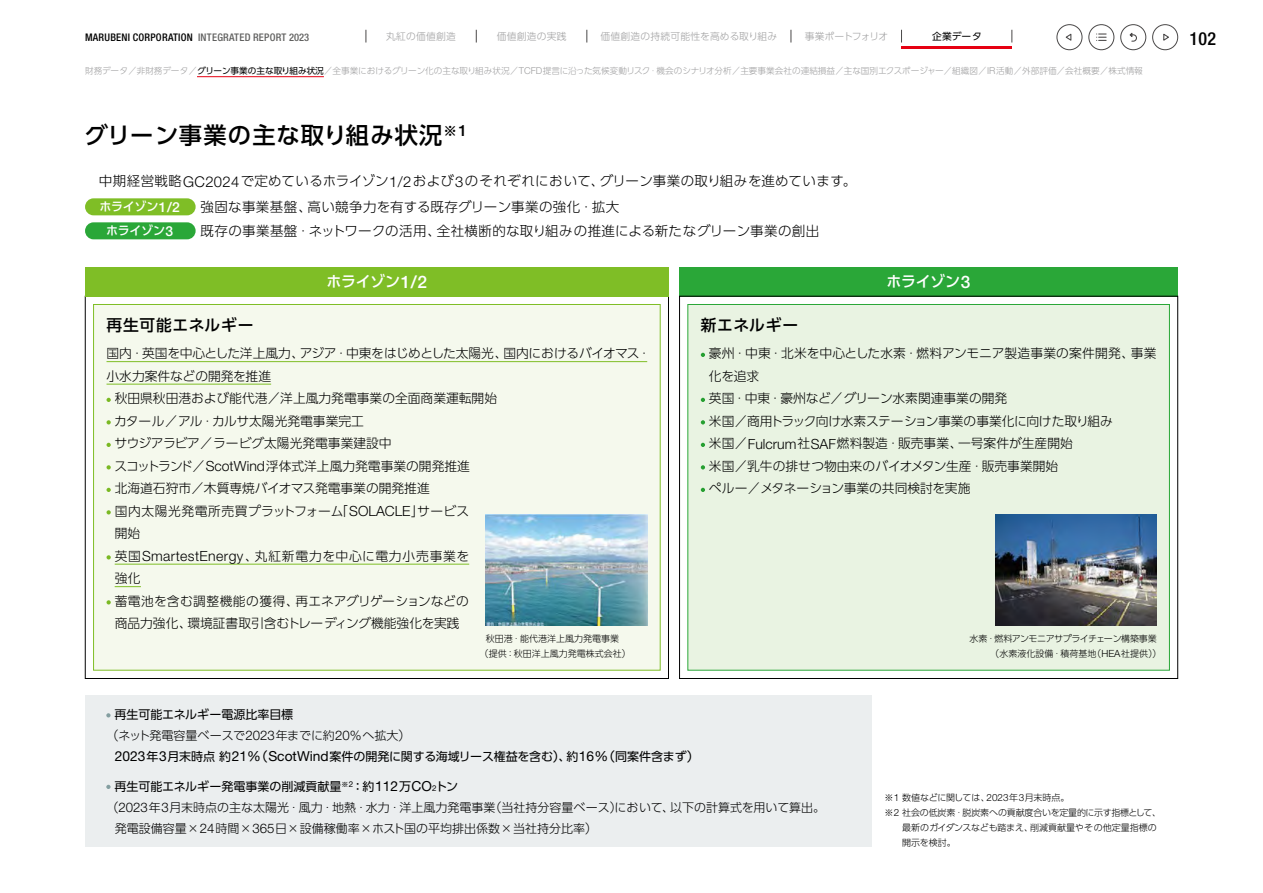
<style>
.page{position:relative;width:1263px;height:893px;background:#fff}
.page>*{position:absolute;margin:0;border:0;box-sizing:border-box;transform-origin:0 0}
.t1{font:500 23.25px "PUD Shin Go Pr 6 N";letter-spacing:.045em;color:#000}
.t2{font:500 condensed 18px "Helvetica Neue LT Std";color:#000}
.t3{font:500 15.75px "PUD Shin Go Pr 6 N";letter-spacing:.05em;color:#000}
.t4{font:500 15px "PUD Shin Go Pr 6 N";letter-spacing:-.02em;color:#fff}
.t5{font:300 13.5px "PUD Shin Go Pr 6 N";letter-spacing:.03em;color:#000}
.t6{font:300 12.75px/22.5px "PUD Shin Go Pr 6 N";color:#000}
.t7{font:300 12.75px "PUD Shin Go Pr 6 N";letter-spacing:-.03em;color:#000}
.t8{font:300 12.75px "PUD Shin Go Pr 6 N";letter-spacing:.065em;color:#000}
.t9{font:300 12.75px "PUD Shin Go Pr 6 N";letter-spacing:.035em;color:#000}
.t10{font:300 12.75px "PUD Shin Go Pr 6 N";letter-spacing:.02em;color:#000}
.t11{font:300 12px "PUD Shin Go Pr 6 N";color:#000}
.t12{font:12px "PUD Shin Go Pr 6 N";color:#000}
.t13{font:500 12px "PUD Shin Go Pr 6 N";letter-spacing:-.02em;color:#fff}
.t14{font:500 condensed 10.5px "Helvetica Neue LT Std";letter-spacing:.025em;color:#60605f}
.t15{font:300 9.75px "PUD Shin Go Pr 6 N";letter-spacing:.025em;color:#9f9fa0}
.t16{font:300 9.75px "PUD Shin Go Pr 6 N";letter-spacing:-.09em;color:#9f9fa0}
.t17{font:9.75px "PUD Shin Go Pr 6 N";letter-spacing:.015em;color:#000}
.t18{font:300 9px/15px "PUD Shin Go Pr 6 N";letter-spacing:-.015em;color:#000}
.t19{font:300 8.7px "PUD Shin Go Pr 6 N";color:#9f9fa0}
.s1{color:#000}
.s2{font-weight:400;color:#000}
.s3{font-family:"Helvetica Neue LT Std";font-size:9.45px}
.s4{font-family:"Helvetica Neue LT Std";font-size:14.85px}
.s5{font-family:"Helvetica Neue LT Std";font-size:13.8px}
.s6{font-family:"Helvetica Neue LT Std";font-size:17.25px}
.s7{font-family:"Helvetica Neue LT Std";font-size:14.1px}
.s8{font-family:"Helvetica Neue LT Std";font-size:9.9px}
.s9{font-family:"Helvetica Neue LT Std";font-size:13.2px}
.s10{font-family:"Helvetica Neue LT Std";font-size:8.1px}
</style>
<div class="page">
<div style="left:85px;top:198px;width:111px;height:17px;background:#7fbe26;border-radius:9px"></div>
<div style="left:85px;top:222px;width:111px;height:17px;background:#2aa738;border-radius:9px"></div>
<div style="left:94px;top:304px;width:566px;height:366px;background:#f5f9ed"></div>
<hr style="left:107px;top:361px;width:540px;height:1px;background:#7fbe26">
<hr style="left:107px;top:384px;width:164px;height:1px;background:#7fbe26">
<hr style="left:115px;top:564px;width:354px;height:1px;background:#7fbe26">
<svg style="left:115px;top:586px;width:26px;height:1px"></svg>
<svg style="left:107px;top:398px;width:4px;height:4px"></svg>
<svg style="left:107px;top:420px;width:4px;height:4px"></svg>
<svg style="left:107px;top:443px;width:4px;height:4px"></svg>
<svg style="left:107px;top:465px;width:4px;height:4px"></svg>
<svg style="left:107px;top:488px;width:4px;height:4px"></svg>
<svg style="left:107px;top:510px;width:4px;height:4px"></svg>
<svg style="left:107px;top:555px;width:4px;height:4px"></svg>
<svg style="left:107px;top:600px;width:4px;height:4px"></svg>
<div style="left:688px;top:304px;width:481px;height:366px;background:#e9f3e2"></div>
<svg style="left:701px;top:353px;width:4px;height:4px"></svg>
<svg style="left:701px;top:398px;width:4px;height:4px"></svg>
<svg style="left:701px;top:420px;width:4px;height:4px"></svg>
<svg style="left:701px;top:443px;width:4px;height:4px"></svg>
<svg style="left:701px;top:465px;width:4px;height:4px"></svg>
<svg style="left:701px;top:488px;width:4px;height:4px"></svg>
<div style="left:85px;top:267px;width:584px;height:29px;background:#7fbe26"></div>
<img style="left:486px;top:514px;width:161px;height:111px">
<img style="left:995px;top:514px;width:162px;height:111px">
<div style="left:85px;top:696px;width:787px;height:151px;background:#ebeeef"></div>
<svg style="left:106px;top:713px;width:5px;height:4px"></svg>
<svg style="left:106px;top:785px;width:5px;height:4px"></svg>
<hr style="left:901px;top:47px;width:111px;height:2px;background:#e60012">
<svg style="left:366px;top:30px;width:1px;height:13px"></svg>
<svg style="left:1012px;top:30px;width:1px;height:13px"></svg>
<svg style="left:476px;top:30px;width:1px;height:13px"></svg>
<svg style="left:587px;top:30px;width:1px;height:13px"></svg>
<svg style="left:791px;top:30px;width:1px;height:13px"></svg>
<svg style="left:901px;top:30px;width:1px;height:13px"></svg>
<div style="left:1057px;top:24px;width:25px;height:26px;border:1px solid #4a4848;border-radius:50%"></div>
<svg style="left:1065px;top:33px;width:7px;height:8px"></svg>
<div style="left:1152px;top:24px;width:26px;height:26px;border:1px solid #4a4848;border-radius:50%"></div>
<svg style="left:1163px;top:33px;width:6px;height:8px"></svg>
<div style="left:1120px;top:24px;width:26px;height:26px;border:1px solid #4a4848;border-radius:50%"></div>
<svg style="left:1129px;top:32px;width:8px;height:10px"></svg>
<div style="left:1089px;top:24px;width:25px;height:26px;border:1px solid #4a4848;border-radius:50%"></div>
<svg style="left:1097px;top:33px;width:9px;height:8px"></svg>
<hr style="left:197px;top:76px;width:127px;height:1px;background:#e60012">
<div style="left:679px;top:267px;width:499px;height:29px;background:#2aa738"></div>
<p class="t14" style="left:85px;top:31px;width:226px"><span class="s1">MARUBENI CORPORATION</span> INTEGRATED REPORT 2023</p>
<p class="t15" style="left:386px;top:29px;width:71px">丸紅の価値創造</p>
<p class="t15" style="left:497px;top:29px;width:71px">価値創造の実践</p>
<p class="t15" style="left:601px;top:29px;width:178px">価値創造の持続可能性を高める取り組み</p>
<p class="t16" style="left:805px;top:29px;width:85px">事業ポートフォリオ</p>
<p class="t17" style="left:932px;top:31px;width:51px">企業データ</p>
<h2 class="t2" style="left:1189px;top:28px;width:28px">102</h2>
<p class="t19" style="left:85px;top:63px;width:1059px">財務データ／非財務データ／<span class="s2">グリーン事業の主な取り組み状況</span>／全事業におけるグリーン化の主な取り組み状況／<span class="s3">TCFD</span>提言に沿った気候変動リスク・機会のシナリオ分析／主要事業会社の連結損益／主な国別エクスポージャー／組織図／<span class="s3">IR</span>活動／外部評価／会社概要／株式情報</p>
<h1 class="t1" style="left:85px;top:122px;width:384px">グリーン事業の主な取り組み状況<sup>※</sup><sup>1</sup></h1>
<p class="t5" style="left:85px;top:171px;width:773px">　中期経営戦略<span class="s4">GC2024</span>で定めているホライゾン<span class="s4">1/2</span>および<span class="s4">3</span>のそれぞれにおいて、グリーン事業の取り組みを進めています。</p>
<p class="t13" style="left:99px;top:200px;width:82px">ホライゾン<span class="s5">1/2</span></p>
<p class="t5" style="left:201px;top:196px;width:420px">強固な事業基盤、高い競争力を有する既存グリーン事業の強化・拡大</p>
<p class="t13" style="left:106px;top:224px;width:69px">ホライゾン<span class="s5">3</span></p>
<p class="t5" style="left:201px;top:220px;width:620px">既存の事業基盤・ネットワークの活用、全社横断的な取り組みの推進による新たなグリーン事業の創出</p>
<p class="t4" style="left:326px;top:273px;width:102px">ホライゾン<span class="s6">1/2</span></p>
<p class="t4" style="left:886px;top:273px;width:86px">ホライゾン<span class="s6">3</span></p>
<p class="t3" style="left:107px;top:317px;width:149px">再生可能エネルギー</p>
<p class="t7" style="left:107px;top:344px;width:545px">国内・英国を中心とした洋上風力、アジア・中東をはじめとした太陽光、国内におけるバイオマス・</p>
<p class="t6" style="left:107px;top:365px;width:166px">小水力案件などの開発を推進</p>
<p class="t6" style="left:115px;top:388px;width:384px">秋田県秋田港および能代港／洋上風力発電事業の全面商業運転開始</p>
<p class="t6" style="left:114px;top:410px;width:251px">カタール／アル・カルサ太陽光発電事業完工</p>
<p class="t6" style="left:115px;top:433px;width:279px">サウジアラビア／ラービグ太陽光発電事業建設中</p>
<p class="t6" style="left:114px;top:455px;width:357px">スコットランド／<span class="s7">ScotWind</span>浮体式洋上風力発電事業の開発推進</p>
<p class="t6" style="left:115px;top:478px;width:317px">北海道石狩市／木質専焼バイオマス発電事業の開発推進</p>
<p class="t9" style="left:115px;top:501px;width:356px">国内太陽光発電所売買プラットフォーム「<span class="s7">SOLACLE</span>」サービス</p>
<p class="t6" style="left:115px;top:523px;width:27px">開始</p>
<p class="t8" style="left:115px;top:546px;width:356px">英国<span class="s7">SmartestEnergy</span>、丸紅新電力を中心に電力小売事業を</p>
<p class="t6" style="left:115px;top:568px;width:27px">強化</p>
<p class="t10" style="left:115px;top:591px;width:356px">蓄電池を含む調整機能の獲得、再エネアグリゲーションなどの</p>
<p class="t6" style="left:115px;top:613px;width:346px">商品力強化、環境証書取引含むトレーディング機能強化を実践</p>
<p class="t3" style="left:701px;top:317px;width:99px">新エネルギー</p>
<p class="t6" style="left:709px;top:343px;width:449px">豪州・中東・北米を中心とした水素・燃料アンモニア製造事業の案件開発、事業化を追求<br>英国・中東・豪州など／グリーン水素関連事業の開発<br>米国／商用トラック向け水素ステーション事業の事業化に向けた取り組み<br>米国／<span class="s7">Fulcrum</span>社<span class="s7">SAF</span>燃料製造・販売事業、一号案件が生産開始<br>米国／乳牛の排せつ物由来のバイオメタン生産・販売事業開始<br>ペルー／メタネーション事業の共同検討を実施</p>
<p class="t18" style="left:480px;top:631px;width:153px;text-indent:6px">秋田港・能代港洋上風力発電事業<br>（提供：秋田洋上風力発電株式会社）</p>
<p class="t18" style="left:990px;top:631px;width:173px;text-indent:-21px">水素・燃料アンモニアサプライチェーン構築事業（水素液化設備・積荷基地（<span class="s8">HEA</span>社提供））</p>
<p class="t12" style="left:114px;top:708px;width:180px">再生可能エネルギー電源比率目標</p>
<p class="t11" style="left:107px;top:726px;width:306px">（ネット発電容量ベースで<span class="s9">2023</span>年までに約<span class="s9">20%</span>へ拡大）</p>
<p class="t12" style="left:115px;top:750px;width:585px"><span class="s5">2023</span>年<span class="s5">3</span>月末時点約<span class="s5">21%</span>（<span class="s5">ScotWind</span>案件の開発に関する海域リース権益を含む）、約<span class="s5">16%</span>（同案件含まず）</p>
<p class="t12" style="left:114px;top:779px;width:345px">再生可能エネルギー発電事業の削減貢献量<sup>※</sup><sup>2</sup>：約<span class="s5">112</span>万<span class="s5">CO</span><span class="s10">2</span>トン</p>
<p class="t11" style="left:107px;top:798px;width:720px">（<span class="s9">2023</span>年<span class="s9">3</span>月末時点の主な太陽光・風力・地熱・水力・洋上風力発電事業（当社持分容量ベース）において、以下の計算式を用いて算出。</p>
<p class="t11" style="left:115px;top:819px;width:484px">発電設備容量×<span class="s9">24</span>時間×<span class="s9">365</span>日×設備稼働率×ホスト国の平均排出係数×当社持分比率）</p>
<p class="t18" style="left:884px;top:790px;width:187px">※<span class="s8">1</span> 数値などに関しては、<span class="s8">2023</span>年<span class="s8">3</span>月末時点。</p>
<p class="t18" style="left:884px;top:805px;width:278px">※<span class="s8">2</span> 社会の低炭素・脱炭素への貢献度合いを定量的に示す指標として、</p>
<p class="t18" style="left:902px;top:820px;width:256px">最新のガイダンスなども踏まえ、削減貢献量やその他定量指標の</p>
<p class="t18" style="left:902px;top:835px;width:55px">開示を検討。</p>
</div>
